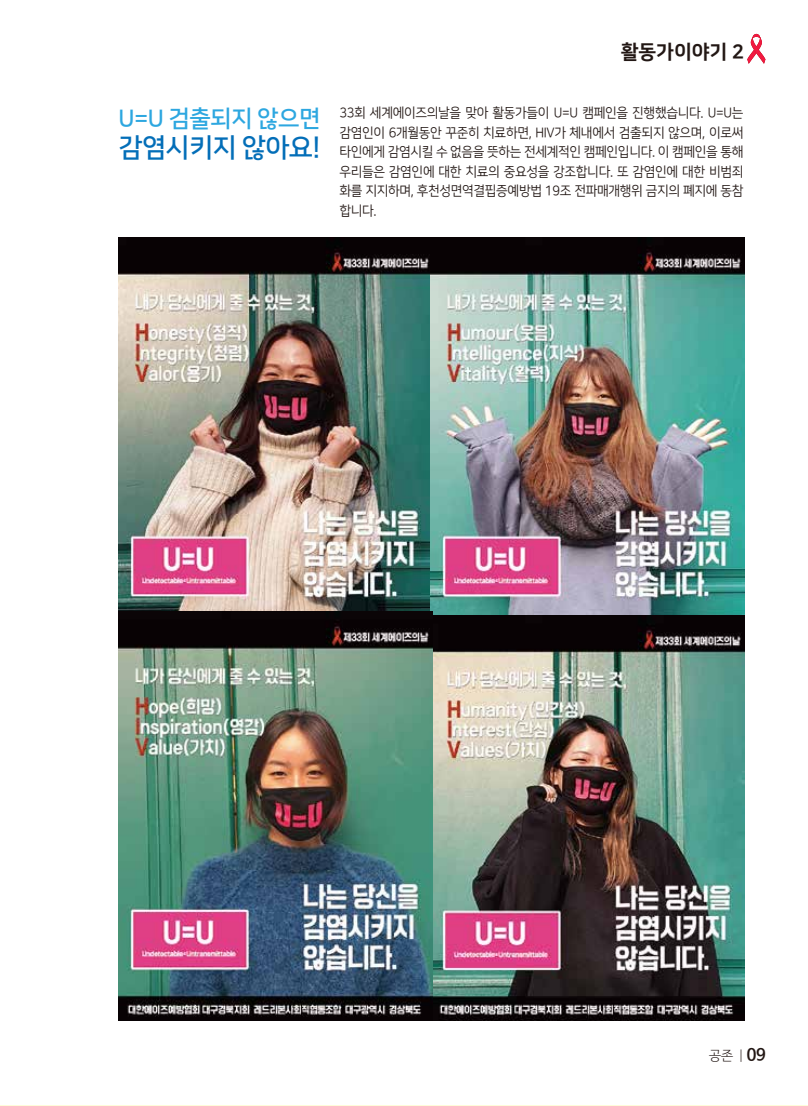
<style>
.page{position:relative;width:808px;height:1106px;background:#fff}
.page>*{position:absolute;margin:0;border:0;box-sizing:border-box;transform-origin:0 0}
.t1{font:26.55px "Nanum Square B";letter-spacing:-.025em;color:#036eb8}
.t2{font:23.55px "Nanum Square B";letter-spacing:-.025em;color:#2da7e0}
.t3{font:19.5px "Nanum Square EB";color:#221714}
.t4{font:13.5px/19.5px "Nanum Square R";letter-spacing:-.025em;color:#221714;text-align:justify;scale:.95 1}
.t5{font:300 13.5px "Nanum Barun Gothic";color:#221714}
.s1{font-weight:700;font-size:16.5px}
</style>
<div class="page">
<svg style="left:747px;top:33px;width:18px;height:31px"></svg>
<img style="left:118px;top:237px;width:312px;height:374px">
<img style="left:430px;top:237px;width:314px;height:379px">
<img style="left:432px;top:616px;width:312px;height:404px">
<img style="left:118px;top:611px;width:314px;height:409px">
<hr style="left:0;top:1105px;width:808px;height:1px;background:#faed00">
<h2 class="t2" style="left:118px;top:106px;width:203px">U=U 검출되지 않으면</h2>
<h1 class="t1" style="left:118px;top:134px;width:203px">감염시키지 않아요!</h1>
<h3 class="t3" style="left:621px;top:42px;width:125px">활동가이야기 2</h3>
<p class="t4" style="left:339px;top:104px;width:427px">33회 세계에이즈의날을 맞아 활동가들이 U=U 캠페인을 진행했습니다. U=U는 감염인이 6개월동안 꾸준히 치료하면, HIV가 체내에서 검출되지 않으며, 이로써 타인에게 감염시킬 수 없음을 뜻하는 전세계적인 캠페인입니다. 이 캠페인을 통해 우리들은 감염인에 대한 치료의 중요성을 강조합니다. 또 감염인에 대한 비범죄 화를 지지하며, 후천성면역결핍증예방법 19조 전파매개행위 금지의 폐지에 동참 합니다.</p>
<p class="t5" style="left:709px;top:1048px;width:58px">공존 | <span class="s1">09</span></p>
</div>
